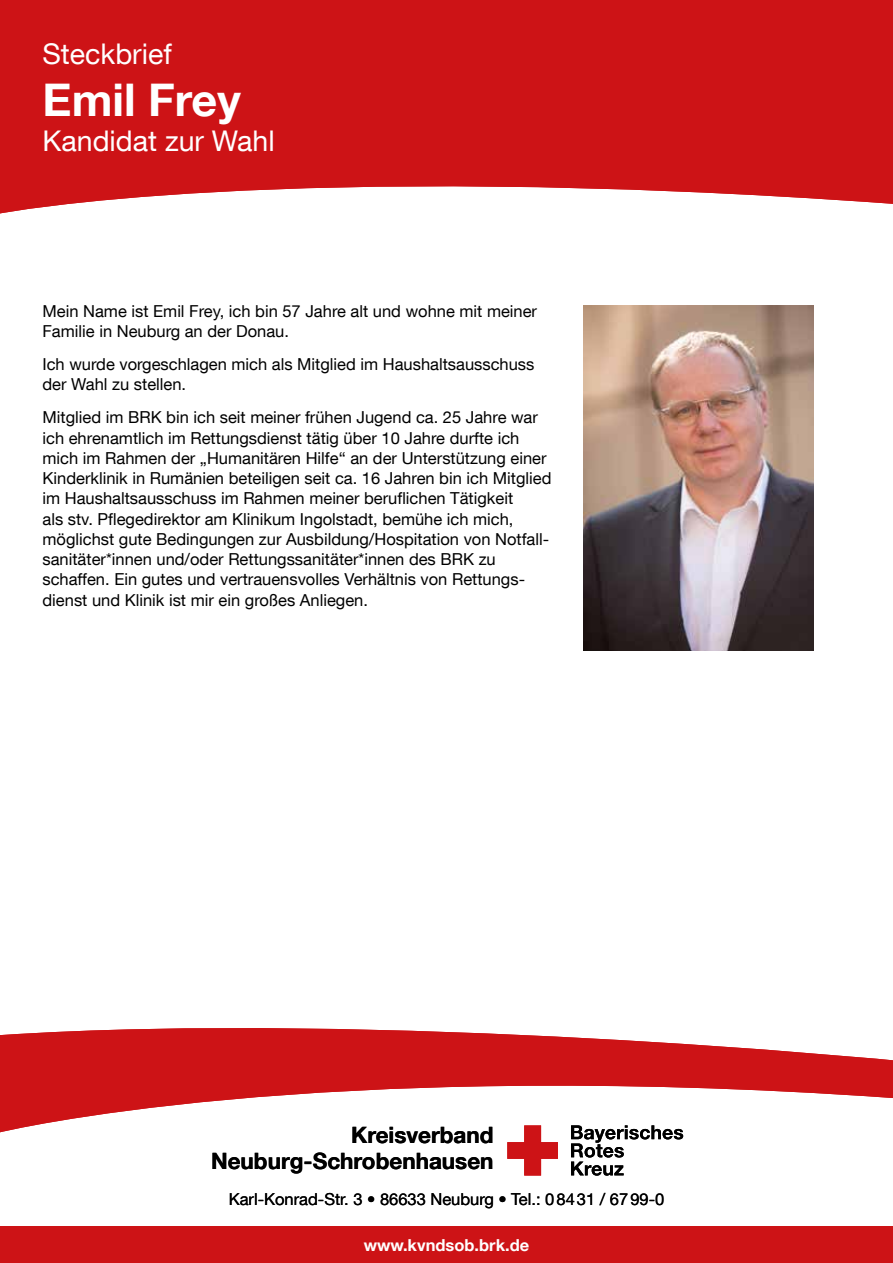
<style>
.page{position:relative;width:893px;height:1263px;background:#fff}
.page>*{position:absolute;margin:0;border:0;box-sizing:border-box;transform-origin:0 0}
.t1{font:700 45px "Helvetica Neue LT Com";color:#fff}
.t2{font:28.5px "Helvetica Neue LT Com";color:#fff}
.t3{font:700 22.5px/25.5px "Helvetica Neue LT Com";color:#000;text-align:right}
.t4{font:16.5px/20.2px "Helvetica Neue LT Com";color:#000}
.t5{font:700 16.5px "Helvetica Neue LT Com";color:#fff}
</style>
<div class="page">
<div style="left:0;top:1227px;width:893px;height:36px;background:#cd1316"></div>
<svg style="left:0;top:0;width:893px;height:213px;background:#d1282a"></svg>
<svg style="left:0;top:1028px;width:893px;height:104px;fill:#cd1316"></svg>
<svg style="left:507px;top:1125px;width:51px;height:50px"></svg>
<svg style="left:571px;top:1125px;width:112px;height:51px"></svg>
<img style="left:583px;top:305px;width:231px;height:346px">
<h2 class="t2" style="left:43px;top:36px;width:131px">Steckbrief</h2>
<h1 class="t1" style="left:43px;top:72px;width:200px">Emil Frey</h1>
<h2 class="t2" style="left:43px;top:123px;width:234px">Kandidat zur Wahl</h2>
<p class="t4" style="left:43px;top:300px;width:496px">Mein Name ist Emil Frey, ich bin 57 Jahre alt und wohne mit meiner<br>Familie in Neuburg an der Donau.</p>
<p class="t4" style="left:43px;top:354px;width:493px">Ich wurde vorgeschlagen mich als Mitglied im Haushaltsausschuss der Wahl zu stellen.</p>
<p class="t4" style="left:43px;top:407px;width:510px">Mitglied im BRK bin ich seit meiner frühen Jugend ca. 25 Jahre war ich ehrenamtlich im Rettungsdienst tätig über 10 Jahre durfte ich mich im Rahmen der „Humanitären Hilfe“ an der Unterstützung einer Kinderklinik in Rumänien beteiligen seit ca. 16 Jahren bin ich Mitglied im Haushaltsausschuss im Rahmen meiner beruflichen Tätigkeit<br>als stv. Pflegedirektor am Klinikum Ingolstadt, bemühe ich mich, möglichst gute Bedingungen zur Ausbildung/Hospitation von Notfall&shy;sanitäter*innen und/oder Rettungssanitäter*innen des BRK zu schaffen. Ein gutes und vertrauensvolles Verhältnis von Rettungs&shy;dienst und Klinik ist mir ein großes Anliegen.</p>
<h3 class="t3" style="left:211px;top:1122px;width:284px">Kreisverband<br>Neuburg-Schrobenhausen</h3>
<p class="t4" style="left:229px;top:1189px;width:437px">Karl-Konrad-Str. 3 • 86633 Neuburg • Tel.: 08431 / 6799-0</p>
<p class="t5" style="left:364px;top:1234px;width:167px">www.kvndsob.brk.de</p>
</div>
